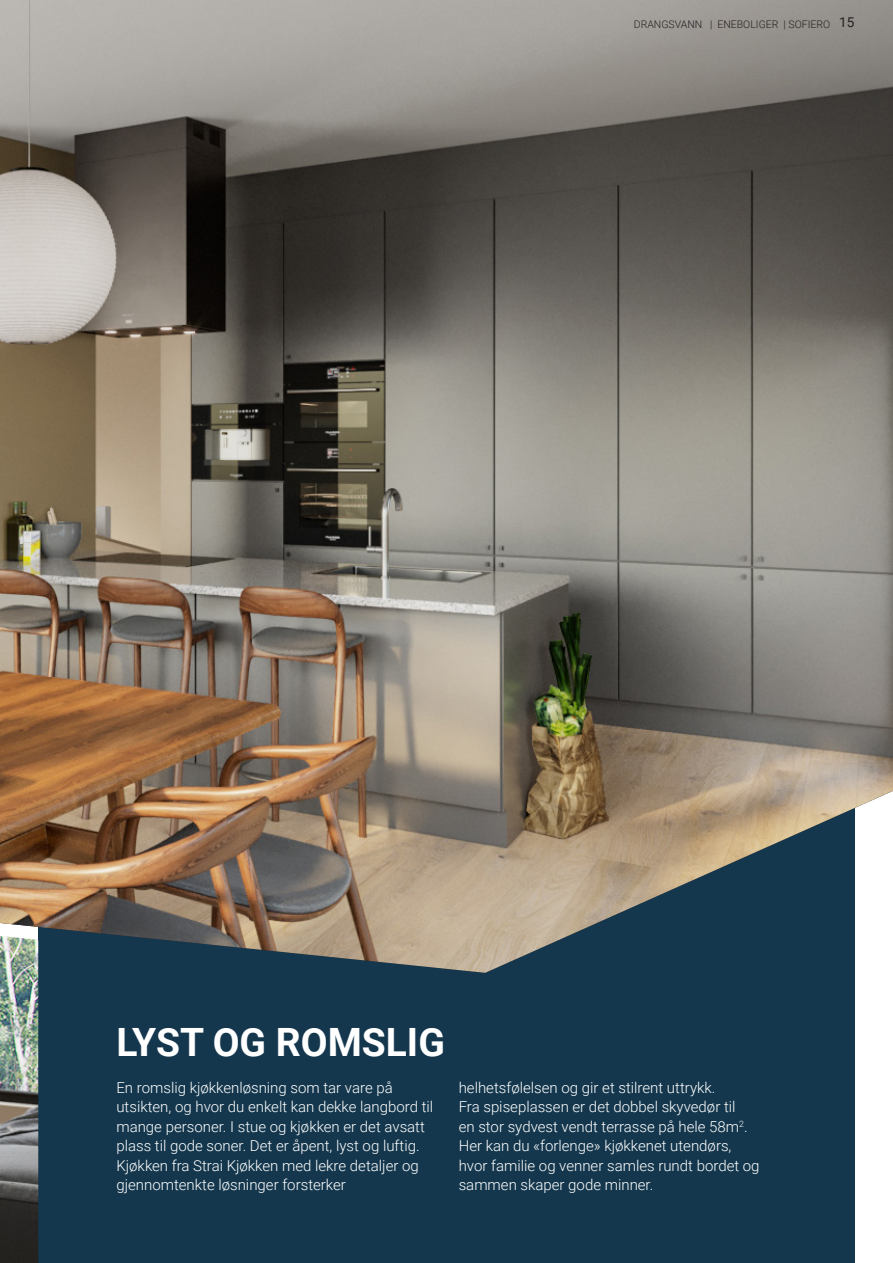
<style>
.page{position:relative;width:893px;height:1263px;background:#fff}
.page>*{position:absolute;margin:0;border:0;box-sizing:border-box;transform-origin:0 0}
.t1{font:700 39px "Roboto";color:#fff}
.Brødskrift_insposider{font:300 15px/19.5px "Roboto";color:#fff}
.t2{font:300 10.5px "Roboto";color:#231f20}
.s1{font-weight:400;font-size:13.5px}
</style>
<div class="page">
<div style="left:38px;top:757px;width:817px;height:506px;background:#14374d"></div>
<img style="left:0;top:0;width:893px;height:973px">
<img style="left:0;top:936px;width:38px;height:327px">
<p class="t2" style="left:634px;top:17px;width:222px">DRANGSVANN | ENEBOLIGER | SOFIERO <span class="s1">15</span></p>
<p class="t1" style="left:116px;top:1015px;width:330px">LYST OG ROMSLIG</p>
<p class="Brødskrift_insposider" style="left:116px;top:1077px;width:318px">En romslig kjøkkenløsning som tar vare på utsikten, og hvor du enkelt kan dekke langbord til mange personer. I stue og kjøkken er det avsatt plass til gode soner. Det er åpent, lyst og luftig.</p>
<p class="Brødskrift_insposider" style="left:116px;top:1155px;width:304px">Kjøkken fra Strai Kjøkken med lekre detaljer og</p>
<p class="Brødskrift_insposider" style="left:116px;top:1175px;width:231px">gjennomtenkte løsninger forsterker</p>
<p class="Brødskrift_insposider" style="left:459px;top:1077px;width:258px">helhetsfølelsen og gir et stilrent uttrykk.</p>
<p class="Brødskrift_insposider" style="left:459px;top:1097px;width:302px">Fra spiseplassen er det dobbel skyvedør til<br>en stor sydvest vendt terrasse på hele 58m<sup>2</sup>.<br>Her kan du «forlenge» kjøkkenet utendørs, hvor familie og venner samles rundt bordet og sammen skaper gode minner.</p>
</div>
